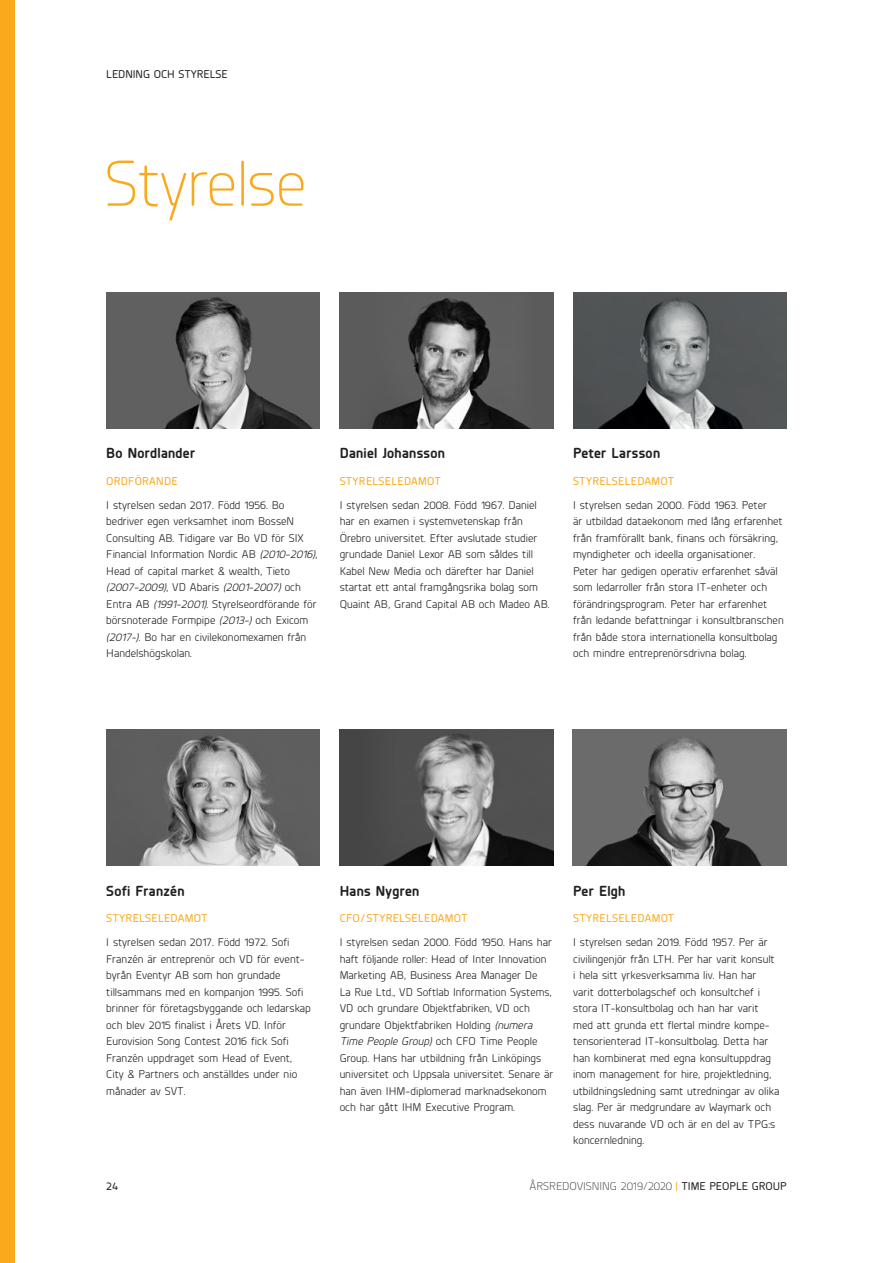
<style>
.page{position:relative;width:893px;height:1263px;background:#fff}
.page>*{position:absolute;margin:0;border:0;box-sizing:border-box;transform-origin:0 0}
.t1{font:300 64.5px "Planer";letter-spacing:-.015em;color:#f9a91b}
.t2{font:700 14.55px "Planer";letter-spacing:.02em;color:#231f20}
.t3{font:11.25px/16.5px "Planer";letter-spacing:.005em;color:#231f20}
.t4{font:500 11.25px "Planer";letter-spacing:.02em;color:#f9a91b}
.t5{font:300 11.25px "Planer";letter-spacing:-.005em;color:#231f20}
.t6{font:500 11.25px "Planer";letter-spacing:-.005em;color:#231f20}
.s1{font-style:italic}
.s2{font-weight:500;color:#f9a91b}
.s3{font-weight:500}
</style>
<div class="page">
<div style="left:0;top:0;width:15px;height:1263px;background:#f9a91b"></div>
<img style="left:106px;top:729px;width:214px;height:136px">
<img style="left:339px;top:729px;width:214px;height:136px">
<img style="left:573px;top:729px;width:213px;height:136px">
<img style="left:106px;top:292px;width:214px;height:136px">
<img style="left:339px;top:292px;width:214px;height:136px">
<img style="left:573px;top:292px;width:214px;height:136px">
<p class="t6" style="left:106px;top:66px;width:123px">LEDNING OCH STYRELSE</p>
<p class="t1" style="left:104px;top:143px;width:204px">Styrelse</p>
<p class="t2" style="left:106px;top:443px;width:90px">Bo Nordlander</p>
<p class="t4" style="left:106px;top:473px;width:73px">ORDFÖRANDE</p>
<p class="t3" style="left:106px;top:496px;width:213px">I styrelsen sedan 2017. Född 1956. Bo bedriver egen verksamhet inom BosseN Consulting AB. Tidigare var Bo VD för SIX Financial Information Nordic AB <span class="s1">(2010-2016)</span>, Head of capital market &amp; wealth, Tieto <span class="s1">(2007-2009)</span>, VD Abaris <span class="s1">(2001-2007)</span> och Entra AB <span class="s1">(1991-2001)</span>. Styrelseordförande för börsnoterade Formpipe <span class="s1">(2013-)</span> och Exicom <span class="s1">(2017-)</span>. Bo har en civilekonomexamen från Handelshögskolan.</p>
<p class="t2" style="left:340px;top:443px;width:107px">Daniel Johansson</p>
<p class="t4" style="left:340px;top:473px;width:103px">STYRELSELEDAMOT</p>
<p class="t3" style="left:340px;top:496px;width:211px">I styrelsen sedan 2008. Född 1967. Daniel har en examen i systemvetenskap från Örebro universitet. Efter avslutade studier grundade Daniel Lexor AB som såldes till Kabel New Media och därefter har Daniel startat ett antal framgångsrika bolag som Quaint AB, Grand Capital AB och Madeo AB.</p>
<p class="t2" style="left:573px;top:443px;width:89px">Peter Larsson</p>
<p class="t4" style="left:573px;top:473px;width:103px">STYRELSELEDAMOT</p>
<p class="t3" style="left:573px;top:496px;width:212px">I styrelsen sedan 2000. Född 1963. Peter<br>är utbildad dataekonom med lång erfarenhet från framförallt bank, finans och försäkring, myndigheter och ideella organisationer.<br>Peter har gedigen operativ erfarenhet såväl som ledarroller från stora IT-enheter och förändringsprogram. Peter har erfarenhet från ledande befattningar i konsultbranschen från både stora internationella konsultbolag och mindre entreprenörsdrivna bolag.</p>
<p class="t2" style="left:106px;top:880px;width:80px">Sofi Franzén</p>
<p class="t4" style="left:106px;top:911px;width:103px">STYRELSELEDAMOT</p>
<p class="t3" style="left:106px;top:934px;width:206px">I styrelsen sedan 2017. Född 1972. Sofi Franzén är entreprenör och VD för event&shy;byrån Eventyr AB som hon grundade tillsammans med en kompanjon 1995. Sofi brinner för företagsbyggande och ledarskap</p>
<p class="t3" style="left:106px;top:1016px;width:192px">och blev 2015 finalist i Årets VD. Inför Eurovision Song Contest 2016 fick Sofi Franzén uppdraget som Head of Event, City &amp; Partners och anställdes under nio månader av SVT.</p>
<p class="t2" style="left:340px;top:880px;width:81px">Hans Nygren</p>
<p class="t4" style="left:340px;top:911px;width:129px">CFO/STYRELSELEDAMOT</p>
<p class="t3" style="left:340px;top:934px;width:214px">I styrelsen sedan 2000. Född 1950. Hans har haft följande roller: Head of Inter Innovation Marketing AB, Business Area Manager De<br>La Rue Ltd., VD Softlab Information Systems,</p>
<p class="t3" style="left:340px;top:1000px;width:215px">VD och grundare Objektfabriken, VD och grundare Objektfabriken Holding <span class="s1">(numera Time People Group)</span> och CFO Time People Group. Hans har utbildning från Linköpings universitet och Uppsala universitet. Senare är han även IHM-diplomerad marknadsekonom och har gått IHM Executive Program.</p>
<p class="t2" style="left:573px;top:880px;width:54px">Per Elgh</p>
<p class="t4" style="left:573px;top:911px;width:103px">STYRELSELEDAMOT</p>
<p class="t3" style="left:573px;top:934px;width:208px">I styrelsen sedan 2019. Född 1957. Per är civilingenjör från LTH. Per har varit konsult i hela sitt yrkesverksamma liv. Han har varit dotterbolagschef och konsultchef i stora IT-konsultbolag och han har varit med att grunda ett flertal mindre kompe&shy;tensorienterad IT-konsultbolag. Detta har han kombinerat med egna konsultuppdrag inom management for hire, projektledning, utbildningsledning samt utredningar av olika slag. Per är medgrundare av Waymark och dess nuvarande VD och är en del av TPG:s koncernledning.</p>
<p class="t6" style="left:106px;top:1178px;width:14px">24</p>
<p class="t5" style="left:530px;top:1179px;width:259px">ÅRSREDOVISNING 2019/2020 <span class="s2">|</span> <span class="s3">TIME PEOPLE GROUP</span></p>
</div>
